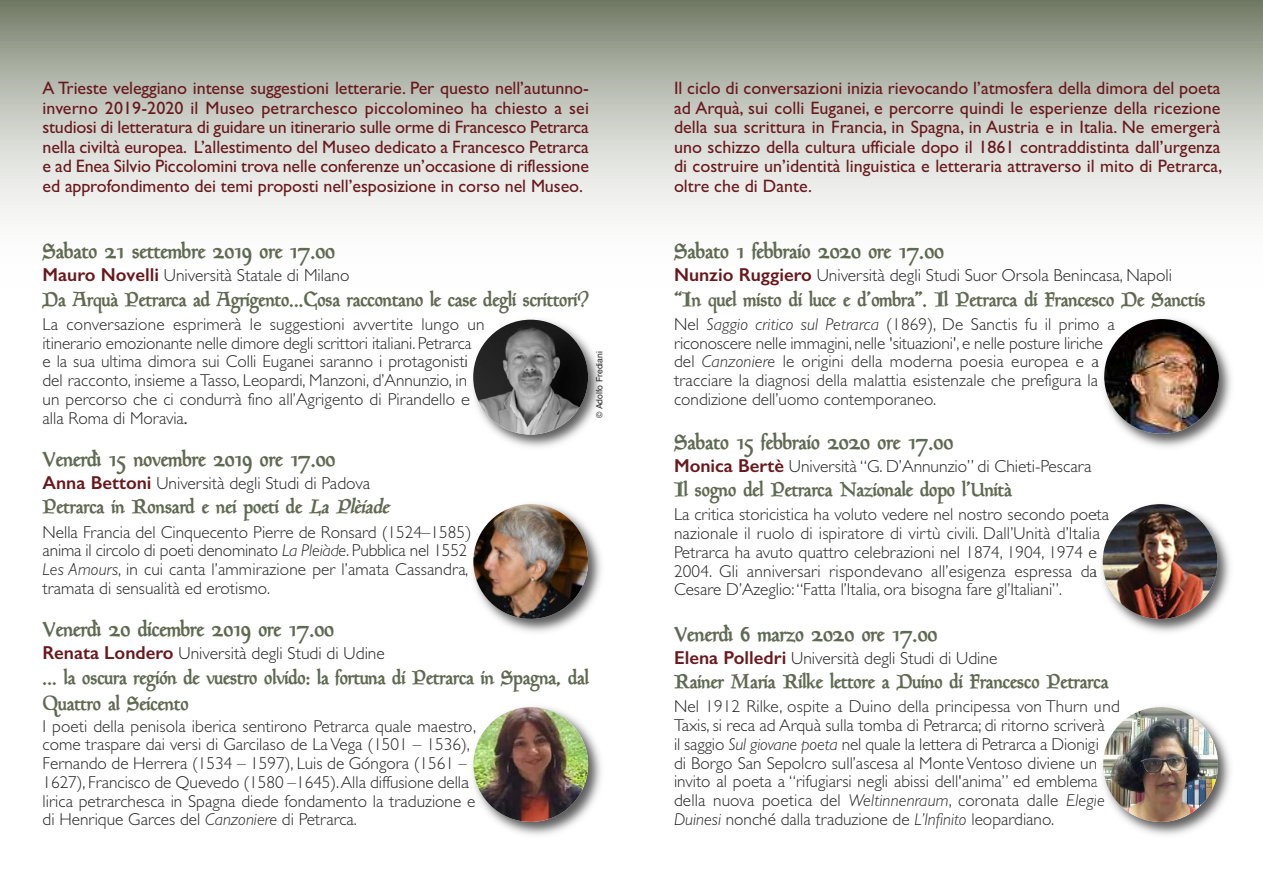
<style>
.page{position:relative;width:1263px;height:893px;background:#fff}
.page>*{position:absolute;margin:0;border:0;box-sizing:border-box;transform-origin:0 0}
.t1{font:600 22.5px "Goudy Mediaeval";color:#606a52}
.t2{font:600 21px/26.7px "Goudy Mediaeval";color:#606a52}
.t3{font:18px/19.5px "Gill Sans";letter-spacing:-.005em;color:#68191d;text-align:justify}
.t4{font:300 17.4px "Gill Sans";color:#272526}
.t5{font:300 17.25px/18.8px "Gill Sans";color:#272526}
.t6{font:8.7px "Helvetica";color:#272526}
.s1{font-weight:600;font-size:18.75px;color:#68191d}
.s2{font-weight:400}
.s3{font-style:italic}
.s4{font-size:16.5px}
</style>
<div class="page">
<svg style="left:0;top:0;width:1263px;height:217px;background:#bec2b9"></svg>
<img style="left:472px;top:319px;width:129px;height:128px">
<img style="left:473px;top:320px;width:115px;height:115px;border-radius:50%">
<img style="left:472px;top:503px;width:129px;height:129px">
<img style="left:473px;top:504px;width:115px;height:115px;border-radius:50%">
<img style="left:472px;top:706px;width:129px;height:129px">
<img style="left:473px;top:707px;width:115px;height:115px;border-radius:50%">
<img style="left:1103px;top:318px;width:128px;height:129px">
<img style="left:1104px;top:319px;width:114px;height:115px;border-radius:50%">
<img style="left:1101px;top:504px;width:129px;height:128px">
<img style="left:1103px;top:504px;width:114px;height:115px;border-radius:50%">
<img style="left:1102px;top:706px;width:128px;height:129px">
<img style="left:1103px;top:707px;width:115px;height:115px;border-radius:50%">
<p class="t3" style="left:43px;top:78px;width:548px">A Trieste veleggiano intense suggestioni letterarie. Per questo nell’autunno&shy;inverno 2019-2020 il Museo petrarchesco piccolomineo ha chiesto a sei studiosi di letteratura di guidare un itinerario sulle orme di Francesco Petrarca nella civiltà europea. L’allestimento del Museo dedicato a Francesco Petrarca e ad Enea Silvio Piccolomini trova nelle conferenze un’occasione di riflessione ed approfondimento dei temi proposti nell’esposizione in corso nel Museo.</p>
<p class="t3" style="left:674px;top:78px;width:550px">Il ciclo di conversazioni inizia rievocando l’atmosfera della dimora del poeta ad Arquà, sui colli Euganei, e percorre quindi le esperienze della ricezione della sua scrittura in Francia, in Spagna, in Austria e in Italia. Ne emergerà uno schizzo della cultura ufficiale dopo il 1861 contraddistinta dall’urgenza di costruire un’identità linguistica e letteraria attraverso il mito di Petrarca, oltre che di Dante.</p>
<h1 class="t1" style="left:43px;top:239px;width:294px">Sabato 21 settembre 2019 ore 17.00</h1>
<p class="t4" style="left:43px;top:265px;width:309px"><span class="s1">Mauro Novelli</span> Università Statale di Milano</p>
<p class="t2" style="left:43px;top:287px;width:548px">Da Arquà Petrarca ad Agrigento...Cosa raccontano le case degli scrittori?</p>
<p class="t5" style="left:43px;top:314px;width:443px">La conversazione esprimerà le suggestioni avvertite lungo un itinerario emozionante nelle dimore degli scrittori italiani. Petrarca e la sua ultima dimora sui Colli Euganei saranno i protagonisti del racconto, insieme a Tasso, Leopardi, Manzoni, d’Annunzio, in un percorso che ci condurrà fino all’Agrigento di Pirandello e alla Roma di Moravia<span class="s2">.</span></p>
<h1 class="t1" style="left:43px;top:447px;width:294px">Venerdì 15 novembre 2019 ore 17.00</h1>
<p class="t4" style="left:43px;top:473px;width:329px"><span class="s1">Anna Bettoni</span> Università degli Studi di Padova</p>
<p class="t2" style="left:43px;top:495px;width:353px">Petrarca in Ronsard e nei poeti de <span class="s3">La Plèiade</span></p>
<p class="t5" style="left:43px;top:522px;width:430px">Nella Francia del Cinquecento Pierre de Ronsard (1524–1585) anima il circolo di poeti denominato <span class="s3">La Pleiàde</span>. Pubblica nel 1552<br><span class="s3">Les Amours</span>, in cui canta l’ammirazione per l’amata Cassandra, tramata di sensualità ed erotismo<span class="s4">.</span></p>
<h1 class="t1" style="left:43px;top:617px;width:293px">Venerdì 20 dicembre 2019 ore 17.00</h1>
<p class="t4" style="left:43px;top:643px;width:344px"><span class="s1">Renata Londero</span> Università degli Studi di Udine</p>
<p class="t2" style="left:43px;top:665px;width:548px">... la oscura región de vuestro olvido: la fortuna di Petrarca in Spagna, dal<br>Quattro al Seicento</p>
<p class="t5" style="left:43px;top:716px;width:435px">I poeti della penisola iberica sentirono Petrarca quale maestro, come traspare dai versi di Garcilaso de La Vega (1501 – 1536), Fernando de Herrera (1534 – 1597), Luis de Góngora (1561 – 1627), Francisco de Quevedo (1580 –1645). Alla diffusione della lirica petrarchesca in Spagna diede fondamento la traduzione e di Henrique Garces del <span class="s3">Canzoniere</span> di Petrarca<span class="s4">.</span></p>
<p class="t6" style="left:594px;top:418px;width:68px;rotate:-90deg">© Adolfo Frediani</p>
<h1 class="t1" style="left:674px;top:239px;width:271px">Sabato 1 febbraio 2020 ore 17.00</h1>
<p class="t4" style="left:674px;top:265px;width:500px"><span class="s1">Nunzio Ruggiero</span> Università degli Studi Suor Orsola Benincasa, Napoli</p>
<p class="t2" style="left:674px;top:287px;width:533px">“In quel misto di luce e d'ombra". Il Petrarca di Francesco De Sanctis</p>
<p class="t5" style="left:674px;top:314px;width:442px">Nel <span class="s3">Saggio critico sul Petrarca</span> (1869), De Sanctis fu il primo a riconoscere nelle immagini, nelle 'situazioni', e nelle posture liriche del <span class="s3">Canzoniere</span> le origini della moderna poesia europea e a tracciare la diagnosi della malattia esistenzale che prefigura la condizione dell’uomo contemporaneo.</p>
<h1 class="t1" style="left:674px;top:430px;width:281px">Sabato 15 febbraio 2020 ore 17.00</h1>
<p class="t4" style="left:674px;top:456px;width:419px"><span class="s1">Monica Bertè</span> Università “G. D’Annunzio” di Chieti-Pescara</p>
<p class="t2" style="left:674px;top:478px;width:339px">Il sogno del Petrarca Nazionale dopo l’Unità</p>
<p class="t5" style="left:674px;top:505px;width:436px">La critica storicistica ha voluto vedere nel nostro secondo poeta nazionale il ruolo di ispiratore di virtù civili. Dall’Unità d’Italia Petrarca ha avuto quattro celebrazioni nel 1874, 1904, 1974 e 2004. Gli anniversari rispondevano all’esigenza espressa da Cesare D’Azeglio: “Fatta l’Italia, ora bisogna fare gl’Italiani”<span class="s4">.</span></p>
<h1 class="t1" style="left:674px;top:621px;width:265px">Venerdì 6 marzo 2020 ore 17.00</h1>
<p class="t4" style="left:674px;top:648px;width:325px"><span class="s1">Elena Polledri</span> Università degli Studi di Udine</p>
<p class="t2" style="left:674px;top:670px;width:436px">Rainer Maria Rilke lettore a Duino di Francesco Petrarca</p>
<p class="t5" style="left:674px;top:697px;width:447px">Nel 1912 Rilke, ospite a Duino della principessa von Thurn und Taxis, si reca ad Arquà sulla tomba di Petrarca; di ritorno scriverà<br>il saggio <span class="s3">Sul giovane poeta</span> nel quale la lettera di Petrarca a Dionigi<br>di Borgo San Sepolcro sull’ascesa al Monte Ventoso diviene un invito al poeta a “rifugiarsi negli abissi dell'anima” ed emblema della nuova poetica del <span class="s3">Weltinnenraum</span>, coronata dalle <span class="s3">Elegie Duinesi</span> nonché dalla traduzione de <span class="s3">L’Infinito</span> leopardiano.</p>
</div>
